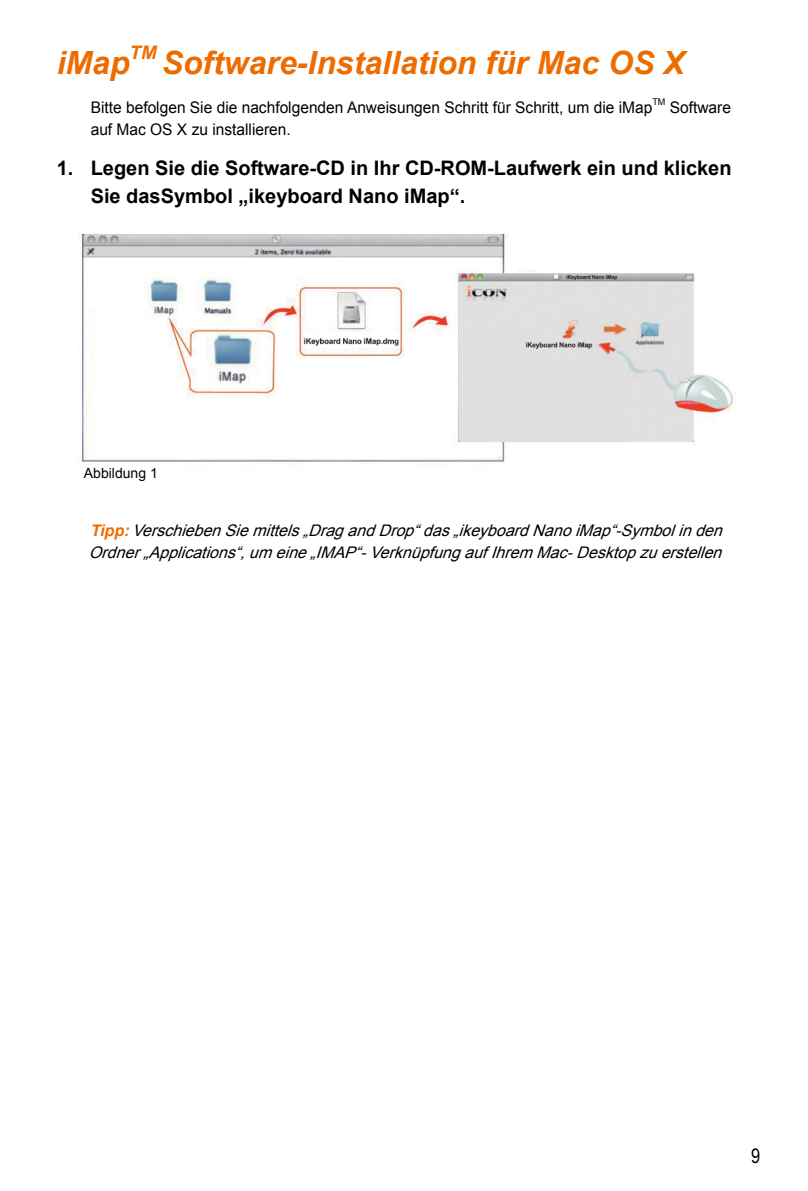
<style>
.page{position:relative;width:808px;height:1191px;background:#fff}
.page>*{position:absolute;margin:0;border:0;box-sizing:border-box;transform-origin:0 0}
.t1{font:italic 700 32px "Arial";color:#ed6c00}
.t2{font:700 20px/28px "Arial";color:#000}
.t3{font:20px "Arial Narrow";color:#000}
.t4{font:italic 700 18.6px "Arial";color:#ed6c00}
.t5{font:italic 16px/22px "Arial";color:#000}
.t6{font:16px "Arial";color:#000}
.t7{font:14px "Arial";color:#000}
.t8{font:9.4px "Arial";color:#000}
.s1{font-weight:700;color:#ed6c00}
</style>
<div class="page">
<img style="left:81px;top:234px;width:652px;height:228px">
<h1 class="t1" style="left:57px;top:41px;width:74px">iMap</h1>
<p class="t4" style="left:130px;top:40px;width:28px">TM</p>
<h1 class="t1" style="left:162px;top:41px;width:524px">Software-Installation für Mac OS X</h1>
<p class="t6" style="left:91px;top:97px;width:563px">Bitte befolgen Sie die nachfolgenden Anweisungen Schritt für Schritt, um die iMap</p>
<p class="t8" style="left:652px;top:96px;width:15px">TM</p>
<p class="t6" style="left:670px;top:97px;width:63px">Software</p>
<p class="t6" style="left:91px;top:119px;width:202px">auf Mac OS X zu installieren.</p>
<p class="t2" style="left:91px;top:154px;width:642px;text-indent:-34px">1. Legen Sie die Software-CD in Ihr CD-ROM-Laufwerk ein und klicken<br>Sie dasSymbol „ikeyboard Nano iMap“.</p>
<p class="t7" style="left:84px;top:464px;width:75px">Abbildung 1</p>
<p class="t5" style="left:89px;top:519px;width:641px"><span class="s1">Ti p p :</span> VerschiebenSiemittels„DragandDrop“das„ikeyboardNanoiMap“-Symbolinden<br>Ordner„Applications“,um eine„IMAP“-VerknüpfungaufIhrem Mac-Desktopzuerstellen</p>
<p class="t3" style="left:751px;top:1141px;width:11px">9</p>
</div>
